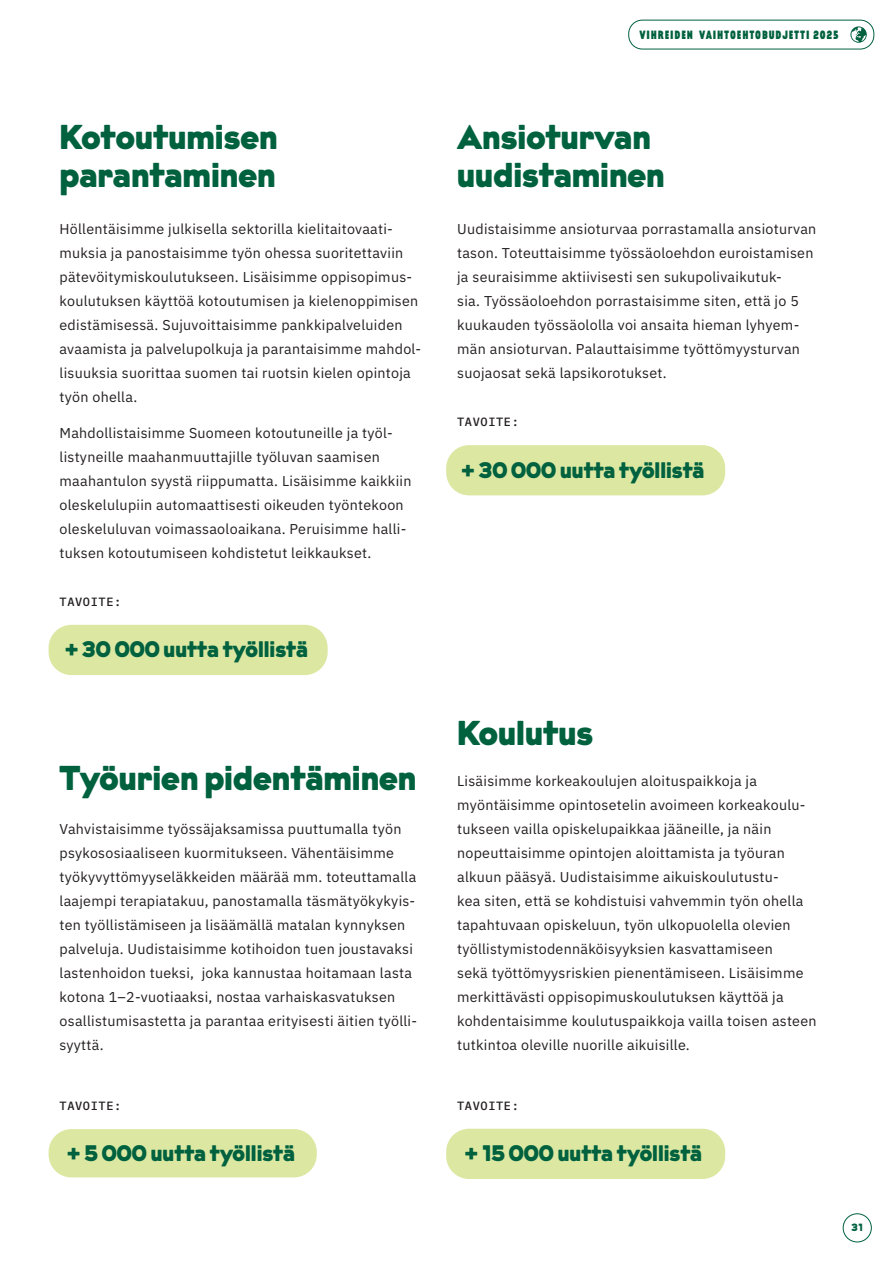
<style>
.page{position:relative;width:893px;height:1263px;background:#fff}
.page>*{position:absolute;margin:0;border:0;box-sizing:border-box;transform-origin:0 0}
.t1{font:34.5px/37.5px "Krana Fat B";color:#00613f}
.t2{font:22.5px "Krana Fat B";color:#00613f}
.t3{font:14.25px/24px "IBM Plex Sans";letter-spacing:.02em;color:#231f20}
.t4{font:500 12px "IBM Plex Mono";letter-spacing:.05em;color:#231f20}
.t5{font:12px "Krana Fat A";letter-spacing:.07em;color:#00613f}
.t6{font:10.5px "Krana Fat B";color:#00613f}
</style>
<div class="page">
<div style="left:628px;top:20px;width:246px;height:29px;border:1px solid #00613f;border-radius:14px"></div>
<svg style="left:850px;top:26px;width:17px;height:17px"></svg>
<div style="left:843px;top:1213px;width:29px;height:29px;border:1px solid #00613f;border-radius:50%"></div>
<div style="left:446px;top:445px;width:279px;height:50px;background:#dce8a2;border-radius:23px"></div>
<div style="left:49px;top:625px;width:279px;height:50px;background:#dce8a2;border-radius:23px"></div>
<div style="left:446px;top:1129px;width:279px;height:50px;background:#dce8a2;border-radius:23px"></div>
<div style="left:49px;top:1129px;width:268px;height:48px;background:#dce8a2;border-radius:23px"></div>
<p class="t5" style="left:639px;top:27px;width:201px">VIHREIDEN VAIHTOEHTOBUDJETTI 2025</p>
<h1 class="t1" style="left:60px;top:118px;width:220px">Kotoutumisen parantaminen</h1>
<p class="t3" style="left:60px;top:216px;width:363px">Höllentäisimme julkisella sektorilla kielitaitovaati&shy;muksia ja panostaisimme työn ohessa suoritettaviin pätevöitymiskoulutukseen. Lisäisimme oppisopimus&shy;koulutuksen käyttöä kotoutumisen ja kielenoppimisen edistämisessä. Sujuvoittaisimme pankkipalveluiden avaamista ja palvelupolkuja ja parantaisimme mahdol&shy;lisuuksia suorittaa suomen tai ruotsin kielen opintoja työn ohella.</p>
<p class="t3" style="left:60px;top:420px;width:353px">Mahdollistaisimme Suomeen kotoutuneille ja työl&shy;listyneille maahanmuuttajille työluvan saamisen maahantulon syystä riippumatta. Lisäisimme kaikkiin oleskelulupiin automaattisesti oikeuden työntekoon oleskeluluvan voimassaoloaikana. Peruisimme halli&shy;tuksen kotoutumiseen kohdistetut leikkaukset.</p>
<p class="t4" style="left:60px;top:592px;width:63px">TAVOITE:</p>
<h2 class="t2" style="left:65px;top:635px;width:245px">+ 30 000 uutta työllistä</h2>
<h1 class="t1" style="left:60px;top:759px;width:358px">Työurien pidentäminen</h1>
<p class="t3" style="left:60px;top:816px;width:359px">Vahvistaisimme työssäjaksamissa puuttumalla työn psykososiaaliseen kuormitukseen. Vähentäisimme työkyvyttömyyseläkkeiden määrää mm. toteuttamalla laajempi terapiatakuu, panostamalla täsmätyökykyis&shy;ten työllistämiseen ja lisäämällä matalan kynnyksen palveluja. Uudistaisimme kotihoidon tuen joustavaksi lastenhoidon tueksi, joka kannustaa hoitamaan lasta kotona 1–2-vuotiaaksi, nostaa varhaiskasvatuksen osallistumisastetta ja parantaa erityisesti äitien työlli&shy;syyttä.</p>
<h1 class="t1" style="left:457px;top:118px;width:209px">Ansioturvan uudistaminen</h1>
<p class="t3" style="left:457px;top:216px;width:361px">Uudistaisimme ansioturvaa porrastamalla ansioturvan tason. Toteuttaisimme työssäoloehdon euroistamisen ja seuraisimme aktiivisesti sen sukupolivaikutuk-<br>sia. Työssäoloehdon porrastaisimme siten, että jo 5 kuukauden työssäololla voi ansaita hieman lyhyem&shy;män ansioturvan. Palauttaisimme työttömyysturvan suojaosat sekä lapsikorotukset.</p>
<p class="t4" style="left:457px;top:412px;width:63px">TAVOITE:</p>
<h2 class="t2" style="left:461px;top:455px;width:245px">+ 30 000 uutta työllistä</h2>
<h1 class="t1" style="left:457px;top:714px;width:138px">Koulutus</h1>
<p class="t3" style="left:457px;top:768px;width:361px">Lisäisimme korkeakoulujen aloituspaikkoja ja myöntäisimme opintosetelin avoimeen korkeakoulu&shy;tukseen vailla opiskelupaikkaa jääneille, ja näin nopeuttaisimme opintojen aloittamista ja työuran alkuun pääsyä. Uudistaisimme aikuiskoulutustu-<br>kea siten, että se kohdistuisi vahvemmin työn ohella tapahtuvaan opiskeluun, työn ulkopuolella olevien työllistymistodennäköisyyksien kasvattamiseen<br>sekä työttömyysriskien pienentämiseen. Lisäisimme merkittävästi oppisopimuskoulutuksen käyttöä ja kohdentaisimme koulutuspaikkoja vailla toisen asteen tutkintoa oleville nuorille aikuisille.</p>
<p class="t4" style="left:60px;top:1096px;width:63px">TAVOITE:</p>
<p class="t4" style="left:457px;top:1096px;width:63px">TAVOITE:</p>
<h2 class="t2" style="left:67px;top:1138px;width:230px">+ 5 000 uutta työllistä</h2>
<h2 class="t2" style="left:464px;top:1139px;width:239px">+ 15 000 uutta työllistä</h2>
<p class="t6" style="left:851px;top:1220px;width:13px">31</p>
</div>
